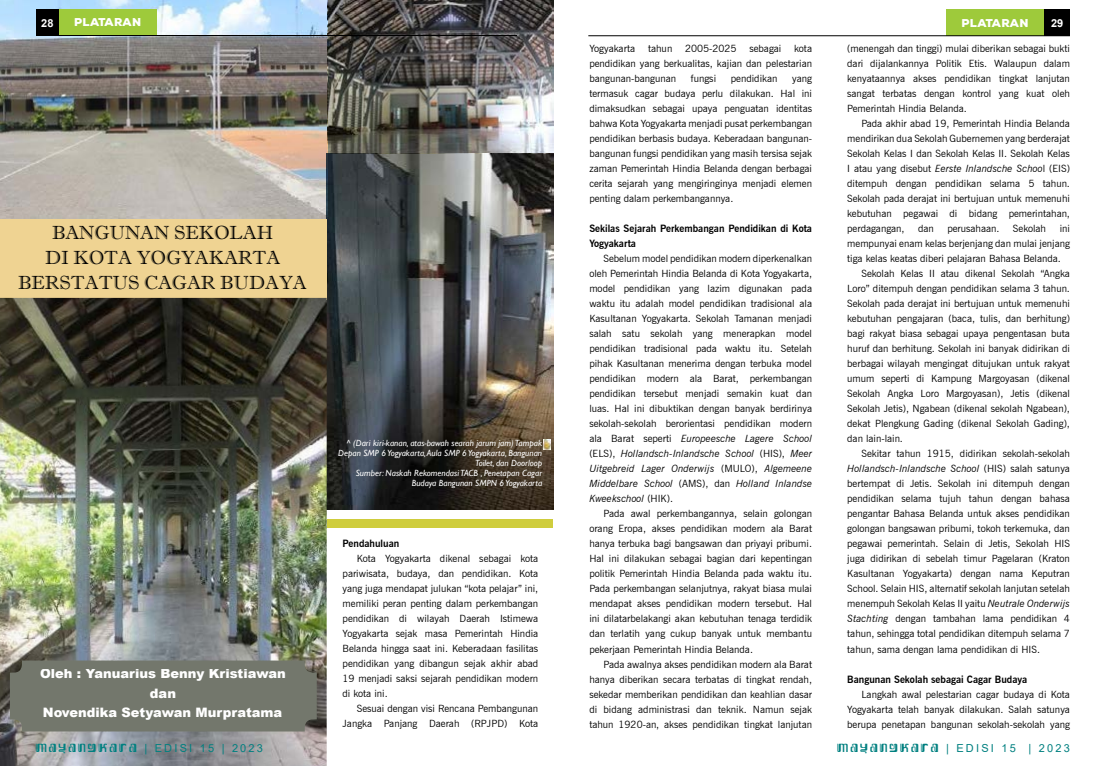
<style>
.page{position:relative;width:1106px;height:766px;background:#fff}
.page>*{position:absolute;margin:0;border:0;box-sizing:border-box;transform-origin:0 0}
.t1{font:19px/25.2px "Imprint MT Shadow";color:#000;text-align:center}
.t2{font:900 13px/19.5px "Arial";color:#fff;text-align:center}
.t3{font:11px "Arial";letter-spacing:.2em;color:#008080}
.t4{font:900 11px "Nexa Rust Sans";color:#fff}
.t5{font:700 11px "Arial";color:#fff}
.t6{font:10px/15px "News Gothic BT";color:#000;text-align:justify}
.t7{font:700 10px/15px "News Gothic BT";color:#000}
.t8{font:italic 10px "News Gothic BT";color:#000}
.t9{font:italic 9px/10px "Gill Sans";color:#fff;text-align:right}
.s1{font-style:italic}
.s2{font-style:normal}
.s3{font-family:"Kemasyuran Jawa"}
</style>
<div class="page">
<img style="left:327px;top:0;width:226px;height:509px">
<div style="left:946px;top:9px;width:98px;height:26px;background:#9eca3b"></div>
<div style="left:0;top:219px;width:327px;height:80px;background:#efd392"></div>
<img style="left:0;top:0;width:327px;height:218px">
<img style="left:0;top:298px;width:327px;height:467px">
<div style="left:14px;top:664px;width:298px;height:63px;background:#73776c;border-radius:12px"></div>
<div style="left:10px;top:660px;width:307px;height:71px;border:9px solid #73776c;border-radius:12px"></div>
<div style="left:328px;top:518px;width:225px;height:9px;background:#cfcd3d"></div>
<svg style="left:544px;top:439px;width:6px;height:10px"></svg>
<div style="left:59px;top:9px;width:98px;height:26px;background:#9eca3b"></div>
<div style="left:36px;top:9px;width:23px;height:27px;background:#000"></div>
<hr style="left:36px;top:35px;width:481px;height:1px;background:#000">
<div style="left:1044px;top:9px;width:26px;height:27px;background:#000"></div>
<hr style="left:588px;top:35px;width:482px;height:1px;background:#000">
<p class="t5" style="left:41px;top:16px;width:14px">28</p>
<p class="t4" style="left:75px;top:15px;width:68px">PLATARAN</p>
<h1 class="t1" style="left:18px;top:220px;width:290px">BANGUNAN SEKOLAH<br>DI KOTA YOGYAKARTA<br>BERSTATUS CAGAR BUDAYA</h1>
<h2 class="t2" style="left:40px;top:663px;width:247px">Oleh : Yanuarius Benny Kristiawan dan<br>Novendika Setyawan Murpratama</h2>
<p class="t9" style="left:338px;top:438px;width:205px">^ (Dari kiri-kanan, atas-bawah searah jarum jam) Tampak Depan SMP 6 Yogyakarta, Aula SMP 6 Yogyakarta, Bangunan Toilet, dan Doorloop<br>Sumber: Naskah Rekomendasi TACB , Penetapan Cagar Budaya Bangunan SMPN 6 Yogyakarta</p>
<p class="t7" style="left:342px;top:536px;width:58px">Pendahuluan</p>
<p class="t6" style="left:342px;top:551px;width:197px;text-indent:14px">Kota Yogyakarta dikenal sebagai kota pariwisata, budaya, dan pendidikan. Kota yang juga mendapat julukan “kota pelajar” ini, memiliki peran penting dalam perkembangan pendidikan di wilayah Daerah Istimewa Yogyakarta sejak masa Pemerintah Hindia Belanda hingga saat ini. Keberadaan fasilitas pendidikan yang dibangun sejak akhir abad 19 menjadi saksi sejarah pendidikan modern di kota ini.</p>
<p class="t6" style="left:342px;top:701px;width:197px;text-align:right">Sesuai dengan visi Rencana Pembangunan<br>Jangka Panjang Daerah (RPJPD) Kota</p>
<p class="t6" style="left:589px;top:41px;width:47px">Yogyakarta</p>
<p class="t6" style="left:648px;top:41px;width:26px">tahun</p>
<p class="t6" style="left:685px;top:41px;width:53px">2005-2025</p>
<p class="t6" style="left:749px;top:41px;width:33px">sebagai</p>
<p class="t6" style="left:589px;top:41px;width:224px;text-indent:205px">kota pendidikan yang berkualitas, kajian dan pelestarian bangunan-bangunan</p>
<p class="t6" style="left:691px;top:71px;width:27px">fungsi</p>
<p class="t6" style="left:731px;top:71px;width:48px">pendidikan</p>
<p class="t6" style="left:589px;top:71px;width:224px;text-indent:203px">yang termasuk cagar budaya perlu dilakukan. Hal ini dimaksudkan sebagai upaya penguatan identitas bahwa Kota Yogyakarta menjadi pusat perkembangan pendidikan berbasis budaya. Keberadaan bangunan&shy;bangunan fungsi pendidikan yang masih tersisa sejak zaman Pemerintah Hindia Belanda dengan berbagai cerita sejarah yang mengiringinya menjadi elemen penting dalam perkembangannya.</p>
<p class="t7" style="left:589px;top:221px;width:224px">Sekilas Sejarah Perkembangan Pendidikan di Kota<br>Yogyakarta</p>
<p class="t6" style="left:589px;top:251px;width:224px;text-indent:14px">Sebelum model pendidikan modern diperkenalkan oleh Pemerintah Hindia Belanda di Kota Yogyakarta, model pendidikan yang lazim digunakan pada waktu itu adalah model pendidikan tradisional ala Kasultanan Yogyakarta. Sekolah Tamanan menjadi salah satu sekolah yang menerapkan model pendidikan tradisional pada waktu itu. Setelah pihak Kasultanan menerima dengan terbuka model pendidikan modern ala Barat, perkembangan pendidikan tersebut menjadi semakin kuat dan luas. Hal ini dibuktikan dengan banyak berdirinya sekolah-sekolah berorientasi pendidikan modern ala Barat seperti <span class="s1">Europeesche Lagere School </span>(ELS), <span class="s1">Hollandsch-Inlandsche School</span> (HIS), <span class="s1">Meer Uitgebreid Lager Onderwijs</span> (MULO), <span class="s1">Algemeene Middelbare School</span> (AMS), dan <span class="s1">Holland Inlandse Kweekschool</span> (HIK).</p>
<p class="t6" style="left:589px;top:506px;width:224px;text-indent:14px">Pada awal perkembangannya, selain golongan orang Eropa, akses pendidikan modern ala Barat hanya terbuka bagi bangsawan dan priyayi pribumi.<br>Hal ini dilakukan sebagai bagian dari kepentingan politik Pemerintah Hindia Belanda pada waktu itu.<br>Pada perkembangan selanjutnya, rakyat biasa mulai mendapat akses pendidikan modern tersebut. Hal ini dilatarbelakangi akan kebutuhan tenaga terdidik dan terlatih yang cukup banyak untuk membantu pekerjaan Pemerintah Hindia Belanda.</p>
<p class="t6" style="left:589px;top:656px;width:224px;text-indent:14px">Pada awalnya akses pendidikan modern ala Barat hanya diberikan secara terbatas di tingkat rendah, sekedar memberikan pendidikan dan keahlian dasar di bidang administrasi dan teknik. Namun sejak tahun 1920-an, akses pendidikan tingkat lanjutan</p>
<p class="t4" style="left:962px;top:15px;width:68px">PLATARAN</p>
<p class="t5" style="left:1051px;top:16px;width:14px">29</p>
<p class="t6" style="left:847px;top:41px;width:224px">(menengah dan tinggi) mulai diberikan sebagai bukti dari dijalankannya Politik Etis. Walaupun dalam kenyataannya akses pendidikan tingkat lanjutan sangat terbatas dengan kontrol yang kuat oleh Pemerintah Hindia Belanda.</p>
<p class="t6" style="left:847px;top:116px;width:224px;text-indent:14px">Pada akhir abad 19, Pemerintah Hindia Belanda mendirikan dua Sekolah Gubernemen yang berderajat Sekolah Kelas I dan Sekolah Kelas II. Sekolah Kelas I atau yang disebut <span class="s1">Eerste Inlandsche Schoo</span>l (EIS) ditempuh dengan pendidikan selama 5 tahun.<br>Sekolah pada derajat ini bertujuan untuk memenuhi kebutuhan pegawai di bidang pemerintahan, perdagangan,</p>
<p class="t6" style="left:918px;top:221px;width:17px">dan</p>
<p class="t6" style="left:947px;top:221px;width:54px">perusahaan.</p>
<p class="t6" style="left:1012px;top:221px;width:35px">Sekolah</p>
<p class="t6" style="left:1059px;top:221px;width:12px">ini</p>
<p class="t6" style="left:847px;top:236px;width:224px">mempunyai enam kelas berjenjang dan mulai jenjang</p>
<p class="t6" style="left:847px;top:251px;width:215px">tiga kelas keatas diberi pelajaran Bahasa Belanda.</p>
<p class="t6" style="left:861px;top:266px;width:210px">Sekolah Kelas II atau dikenal Sekolah “Angka</p>
<p class="t6" style="left:847px;top:281px;width:224px">Loro” ditempuh dengan pendidikan selama 3 tahun.</p>
<p class="t6" style="left:847px;top:296px;width:224px">Sekolah pada derajat ini bertujuan untuk memenuhi</p>
<p class="t6" style="left:847px;top:311px;width:224px">kebutuhan pengajaran (baca, tulis, dan berhitung)</p>
<p class="t6" style="left:847px;top:326px;width:224px">bagi rakyat biasa sebagai upaya pengentasan buta</p>
<p class="t6" style="left:847px;top:341px;width:224px">huruf dan berhitung. Sekolah ini banyak didirikan di</p>
<p class="t6" style="left:847px;top:356px;width:224px">berbagai wilayah mengingat ditujukan untuk rakyat</p>
<p class="t6" style="left:847px;top:371px;width:224px">umum seperti di Kampung Margoyasan (dikenal</p>
<p class="t6" style="left:847px;top:386px;width:224px">Sekolah Angka Loro Margoyasan), Jetis (dikenal</p>
<p class="t6" style="left:847px;top:401px;width:224px">Sekolah Jetis), Ngabean (dikenal sekolah Ngabean),</p>
<p class="t6" style="left:847px;top:416px;width:224px">dekat Plengkung Gading (dikenal Sekolah Gading),</p>
<p class="t6" style="left:847px;top:431px;width:57px">dan lain-lain.</p>
<p class="t6" style="left:861px;top:446px;width:210px">Sekitar tahun 1915, didirikan sekolah-sekolah</p>
<p class="t8" style="left:847px;top:462px;width:224px">Hollandsch-Inlandsche School <span class="s2">(HIS) salah satunya</span></p>
<p class="t6" style="left:847px;top:476px;width:224px">bertempat di Jetis. Sekolah ini ditempuh dengan</p>
<p class="t6" style="left:847px;top:491px;width:224px">pendidikan selama tujuh tahun dengan bahasa</p>
<p class="t6" style="left:847px;top:506px;width:224px">pengantar Bahasa Belanda untuk akses pendidikan</p>
<p class="t6" style="left:847px;top:521px;width:224px">golongan bangsawan pribumi, tokoh terkemuka, dan</p>
<p class="t6" style="left:847px;top:536px;width:224px">pegawai pemerintah. Selain di Jetis, Sekolah HIS</p>
<p class="t6" style="left:847px;top:551px;width:224px">juga didirikan di sebelah timur Pagelaran (Kraton</p>
<p class="t6" style="left:847px;top:566px;width:224px">Kasultanan Yogyakarta) dengan nama Keputran</p>
<p class="t6" style="left:847px;top:581px;width:224px">School. Selain HIS, alternatif sekolah lanjutan setelah</p>
<p class="t6" style="left:847px;top:596px;width:224px">menempuh Sekolah Kelas II yaitu <span class="s1">Neutrale Onderwijs</span></p>
<p class="t6" style="left:847px;top:611px;width:224px"><span class="s1">Stachting</span> dengan tambahan lama pendidikan 4</p>
<p class="t6" style="left:847px;top:626px;width:224px">tahun, sehingga total pendidikan ditempuh selama 7</p>
<p class="t6" style="left:847px;top:641px;width:194px">tahun, sama dengan lama pendidikan di HIS.</p>
<p class="t7" style="left:847px;top:671px;width:182px">Bangunan Sekolah sebagai Cagar Budaya</p>
<p class="t6" style="left:847px;top:686px;width:224px;text-indent:14px">Langkah awal pelestarian cagar budaya di Kota Yogyakarta telah banyak dilakukan. Salah satunya berupa penetapan bangunan sekolah-sekolah yang</p>
<p class="t3" style="left:36px;top:740px;width:228px"><span class="s3">MAYANGKARA</span> | EDISI 15 | 2023</p>
<p class="t3" style="left:837px;top:740px;width:234px"><span class="s3">MAYANGKARA</span> | EDISI 15 | 2023</p>
</div>
